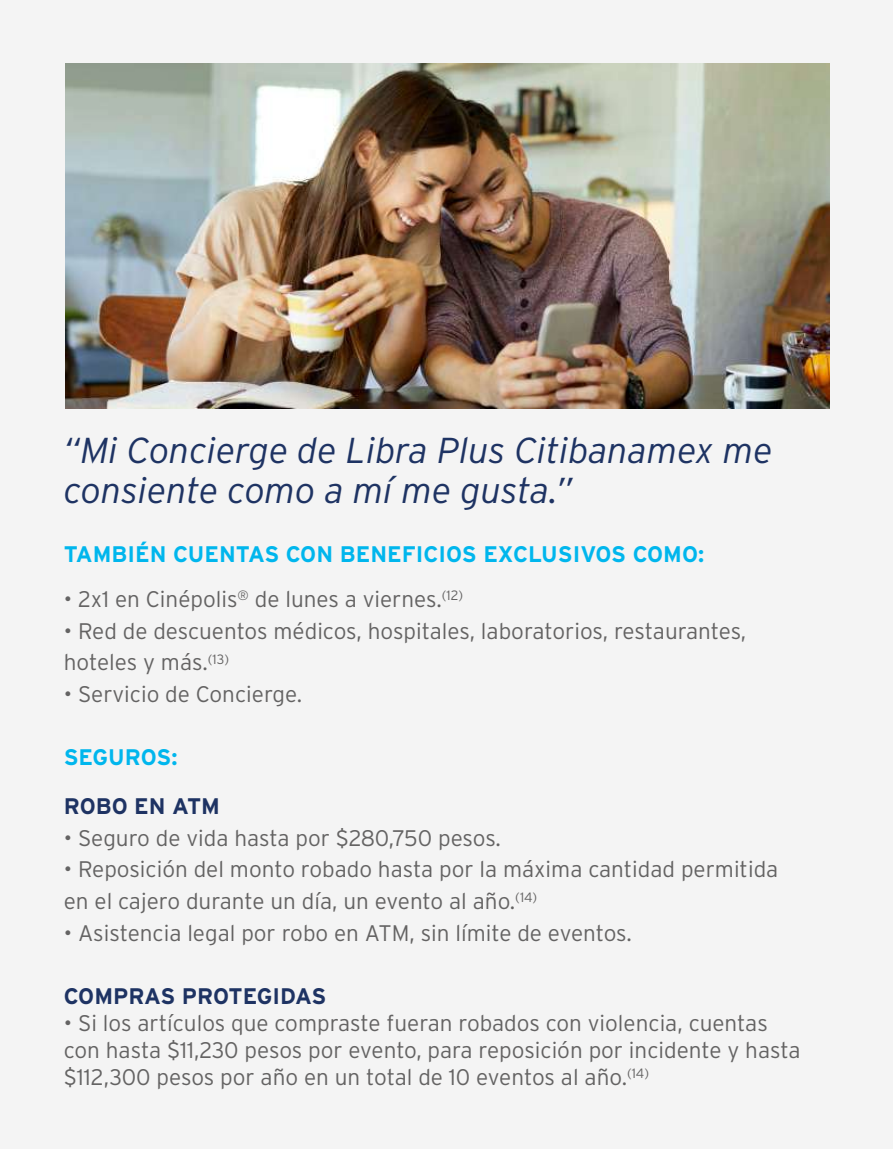
<style>
.page{position:relative;width:893px;height:1149px;background:#fff}
.page>*{position:absolute;margin:0;border:0;box-sizing:border-box;transform-origin:0 0}
.t1{font:italic 300 36px/40.5px "Interstate";color:#1e3363}
.t2{font:300 22.5px/31.5px "Interstate";color:#646363}
.t3{font:700 22.5px "Interstate";color:#00b6ed}
.t4{font:700 22.5px "Interstate";color:#1e3363}
</style>
<div class="page">
<div style="left:0;top:0;width:893px;height:1148px;background:#f4f4f4"></div>
<img style="left:65px;top:64px;width:764px;height:344px">
<h1 class="t1" style="left:64px;top:429px;width:710px">“Mi Concierge de Libra Plus Citibanamex me consiente como a mí me gusta.”</h1>
<p class="t3" style="left:64px;top:541px;width:642px">TAMBIÉN CUENTAS CON BENEFICIOS EXCLUSIVOS COMO:</p>
<p class="t2" style="left:64px;top:583px;width:401px">• 2x1 en Cinépolis<sup>®</sup> de lunes a viernes.<sup>(12)</sup></p>
<p class="t2" style="left:64px;top:614px;width:684px">• Red de descuentos médicos, hospitales, laboratorios, restaurantes, hoteles y más.<sup>(13)</sup></p>
<p class="t2" style="left:64px;top:677px;width:240px">• Servicio de Concierge.</p>
<p class="t3" style="left:64px;top:744px;width:115px">SEGUROS:</p>
<p class="t4" style="left:64px;top:793px;width:158px">ROBO EN ATM</p>
<p class="t2" style="left:64px;top:821px;width:439px">• Seguro de vida hasta por $280,750 pesos.</p>
<p class="t2" style="left:64px;top:853px;width:716px">• Reposición del monto robado hasta por la máxima cantidad permitida en el cajero durante un día, un evento al año.<sup>(14)</sup></p>
<p class="t2" style="left:64px;top:916px;width:570px">• Asistencia legal por robo en ATM, sin límite de eventos.</p>
<p class="t4" style="left:64px;top:982px;width:264px">COMPRAS PROTEGIDAS</p>
<p class="t2" style="left:64px;top:1008px;width:738px;line-height:27px">• Si los artículos que compraste fueran robados con violencia, cuentas con hasta $11,230 pesos por evento, para reposición por incidente y hasta $112,300 pesos por año en un total de 10 eventos al año.<sup>(14)</sup></p>
</div>
